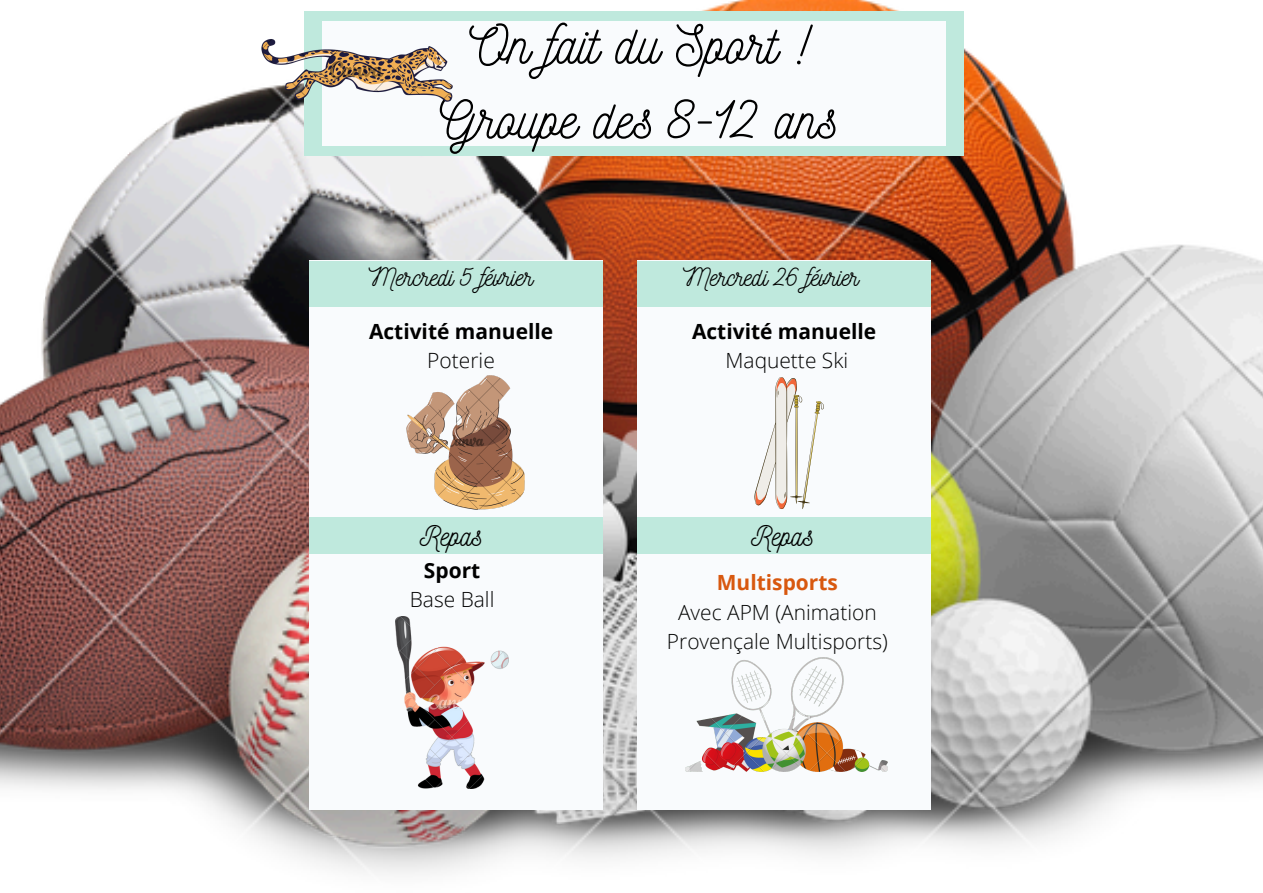
<style>
.page{position:relative;width:1263px;height:893px;background:#fff}
.page>*{position:absolute;margin:0;border:0;box-sizing:border-box;transform-origin:0 0}
.t1{font:53.7px/74.8px "Nickainley";color:#000;text-align:center}
.t2{font:28.5px "Nickainley";color:#000}
.t3{font:25.12px "Nickainley";color:#000}
.t4{font:300 21px "Open Sans";color:#000}
.t5{font:300 20.92px "Open Sans";color:#030403}
.t6{font:700 20.92px "Open Sans";color:#000}
.t7{font:300 20.92px "Open Sans";color:#000}
.t8{font:700 20.92px "Open Sans";color:#d8580f}
</style>
<div class="page">
<img style="left:0;top:0;width:1263px;height:874px">
<div style="left:304px;top:11px;width:660px;height:145px;background:#bfe9dd"></div>
<div style="left:322px;top:21px;width:624px;height:125px;background:#f9fbfd"></div>
<div style="left:309px;top:261px;width:293px;height:549px;background:#f9fbfd"></div>
<div style="left:638px;top:261px;width:293px;height:549px;background:#f9fbfd"></div>
<div style="left:309px;top:517px;width:293px;height:37px;background:#bfe9dd"></div>
<div style="left:638px;top:517px;width:293px;height:37px;background:#bfe9dd"></div>
<div style="left:309px;top:261px;width:293px;height:45px;background:#bfe9dd"></div>
<div style="left:638px;top:261px;width:293px;height:45px;background:#bfe9dd"></div>
<img style="left:260px;top:38px;width:192px;height:63px">
<img style="left:686px;top:657px;width:202px;height:114px">
<img style="left:395px;top:616px;width:113px;height:172px">
<img style="left:406px;top:375px;width:118px;height:134px">
<svg style="left:754px;top:377px;width:70px;height:132px"></svg>
<h1 class="t1" style="left:440px;top:5px;width:400px">On fait du Sport !<br>Groupe des 8-12 ans</h1>
<p class="t3" style="left:369px;top:261px;width:165px">Mercredi 5 février</p>
<p class="t3" style="left:683px;top:261px;width:177px">Mercredi 26 février</p>
<p class="t6" style="left:369px;top:316px;width:186px">Activité manuelle</p>
<h2 class="t4" style="left:427px;top:345px;width:69px">Poterie</h2>
<p class="t6" style="left:692px;top:316px;width:186px">Activité manuelle</p>
<p class="t7" style="left:725px;top:346px;width:124px">Maquette Ski</p>
<p class="t2" style="left:420px;top:518px;width:64px">Repas</p>
<h3 class="t2" style="left:751px;top:518px;width:64px">Repas</h3>
<p class="t6" style="left:424px;top:555px;width:58px">Sport</p>
<h3 class="t7" style="left:410px;top:584px;width:86px">Base Ball</h3>
<p class="t8" style="left:717px;top:568px;width:122px">Multisports</p>
<p class="t5" style="left:678px;top:597px;width:200px">Avec APM (Animation</p>
<p class="t5" style="left:667px;top:626px;width:222px">Provençale Multisports)</p>
</div>
